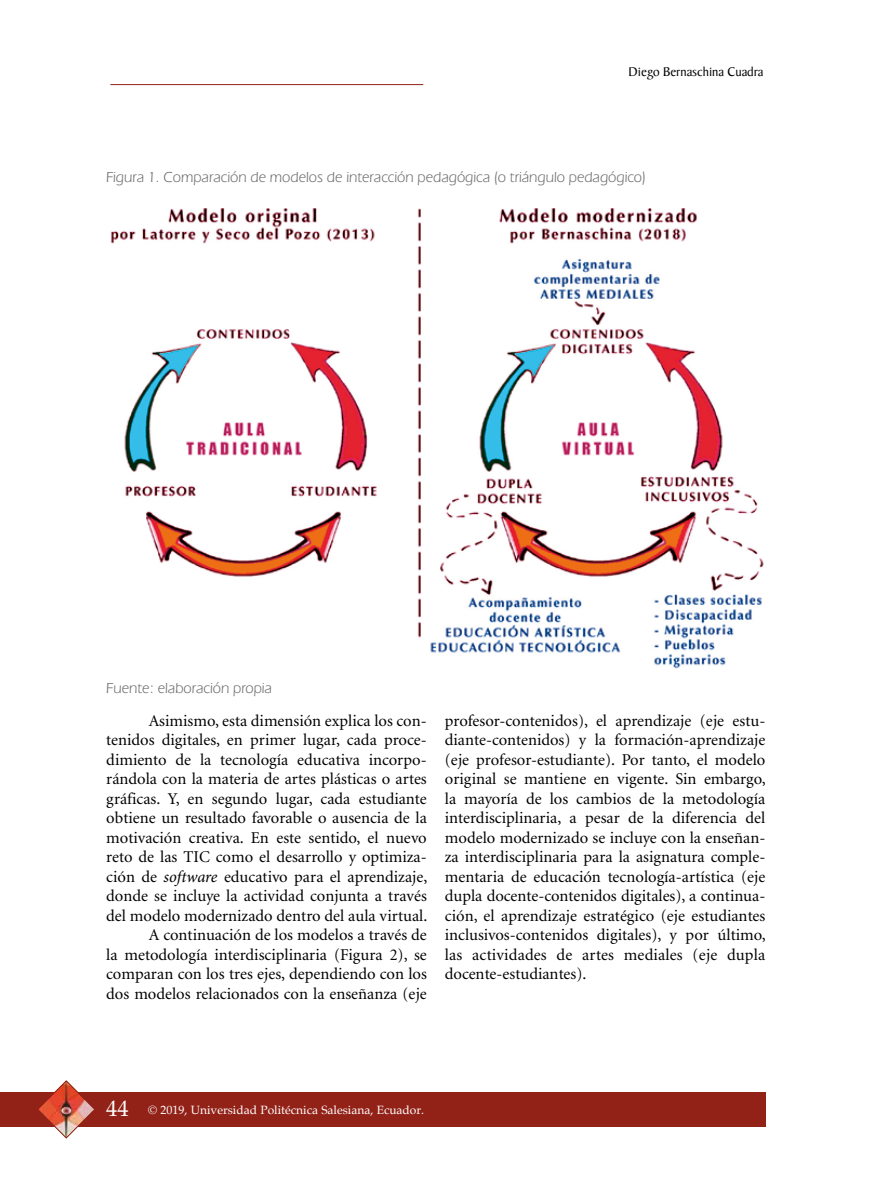
<style>
.page{position:relative;width:893px;height:1191px;background:#fff}
.page>*{position:absolute;margin:0;border:0;box-sizing:border-box;transform-origin:0 0}
.t1{font:16.5px/19.5px "Minion";color:#000;text-align:right}
.t2{font:15px "Eras IT Cby BT";color:#706f6f}
.t3{font:13.5px "Baker Signet";color:#000}
.t4{font:12px "Palatino";color:#fff}
.s1{font-family:"Minion Pro";font-style:italic}
.s2{font-size:22.5px}
</style>
<div class="page">
<hr style="left:110px;top:84px;width:313px;height:1px;background:#922218">
<div style="left:0;top:1092px;width:765px;height:34px;background:#922218"></div>
<img style="left:37px;top:1080px;width:59px;height:59px">
<img style="left:110px;top:208px;width:654px;height:461px">
<p class="t3" style="left:629px;top:64px;width:136px">Diego Bernaschina Cuadra</p>
<p class="t2" style="left:106px;top:168px;width:541px">Figura 1. Comparación de modelos de interacción pedagógica (o triángulo pedagógico)</p>
<p class="t2" style="left:106px;top:679px;width:167px">Fuente: elaboración propia</p>
<p class="t1" style="left:106px;top:711px;width:323px">Asimismo, esta dimensión explica los con&shy;tenidos digitales, en primer lugar, cada proce&shy;dimiento de la tecnología educativa incorpo&shy;rándola con la materia de artes plásticas o artes gráficas. Y, en segundo lugar, cada estudiante obtiene un resultado favorable o ausencia de la motivación creativa. En este sentido, el nuevo reto de las TIC como el desarrollo y optimiza&shy;ción de <span class="s1">software</span> educativo para el aprendizaje, donde se incluye la actividad conjunta a través del modelo modernizado dentro del aula virtual.<br>A continuación de los modelos a través de<br>la metodología interdisciplinaria (Figura 2), se comparan con los tres ejes, dependiendo con los dos modelos relacionados con la enseñanza (eje</p>
<p class="t1" style="left:445px;top:711px;width:323px;text-align:justify">profesor-contenidos), el aprendizaje (eje estu&shy;diante-contenidos) y la formación-aprendizaje (eje profesor-estudiante). Por tanto, el modelo original se mantiene en vigente. Sin embargo, la mayoría de los cambios de la metodología interdisciplinaria, a pesar de la diferencia del modelo modernizado se incluye con la enseñan&shy;za interdisciplinaria para la asignatura comple&shy;mentaria de educación tecnología-artística (eje dupla docente-contenidos digitales), a continua&shy;ción, el aprendizaje estratégico (eje estudiantes inclusivos-contenidos digitales), y por último, las actividades de artes mediales (eje dupla docente-estudiantes).</p>
<p class="t4" style="left:106px;top:1100px;width:319px"><span class="s2">44</span> © 2019, Universidad Politécnica Salesiana, Ecuador.</p>
</div>
